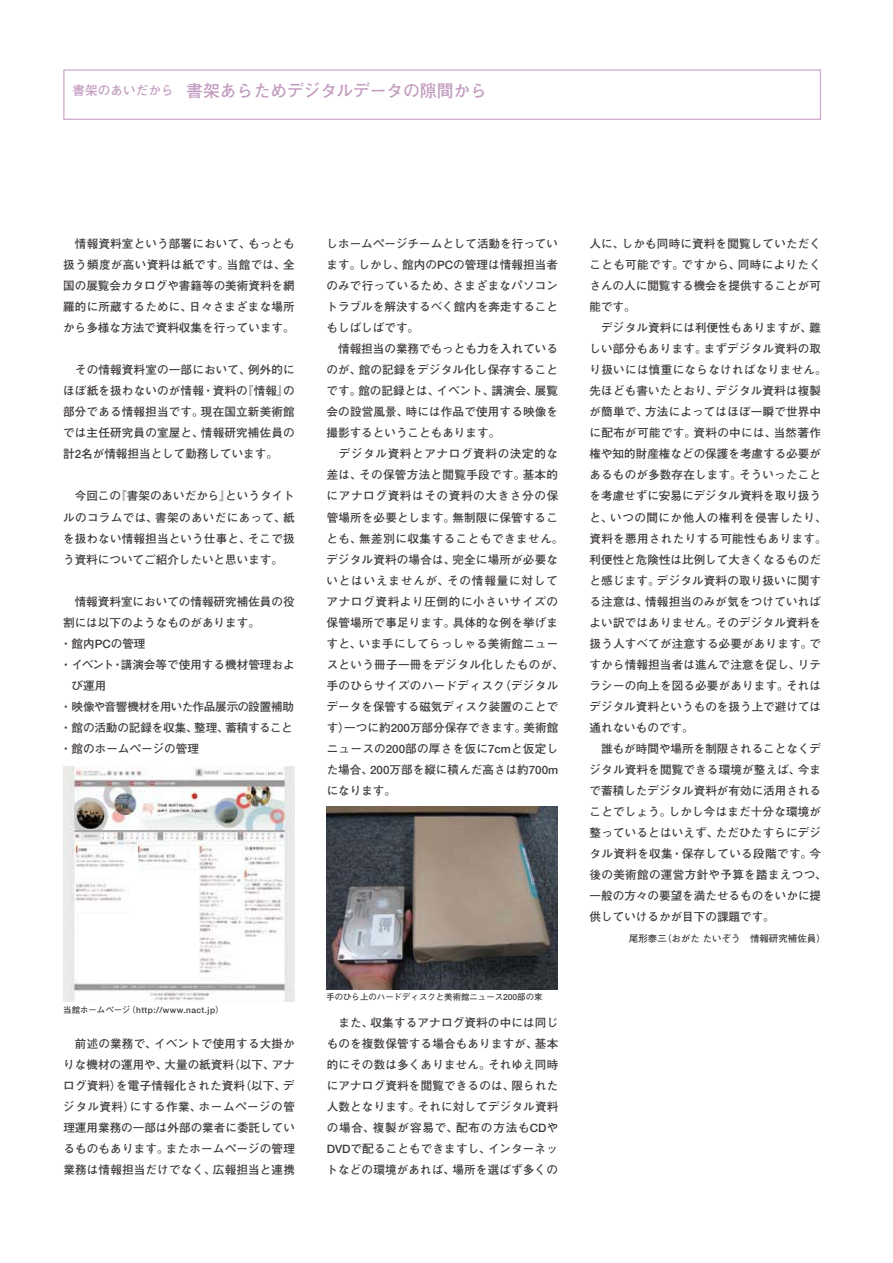
<style>
.page{position:relative;width:893px;height:1263px;background:#fff}
.page>*{position:absolute;margin:0;border:0;box-sizing:border-box;transform-origin:0 0}
.t1{font:16.8px "Futo Go B101 Pro Bold 90 msp RKSJ H";color:#c29cc0}
.t2{font:11.55px/21px "Futo Go B101 Pro Bold 90 msp RKSJ H";letter-spacing:.015em;color:#3f3b3a;text-align:justify}
.t3{font:11.55px "Futo Go B101 Pro Bold 90 msp RKSJ H";letter-spacing:-.01em;color:#3f3b3a}
.t4{font:9.45px "Futo Go B101 Pro Bold 90 msp RKSJ H";color:#3f3b3a}
.t5{font:500 8.4px "Helvetica Neue LT Std";letter-spacing:.05em;color:#3f3b3a}
.t6{font:8.4px "Futo Go B101 Pro Bold 90 msp RKSJ H";color:#3f3b3a}
.s1{font-size:12.6px}
.s2{font-family:"Helvetica Neue LT Std";font-weight:500}
.s3{font-family:"Futo Go B101 Pro Bold 90 msp RKSJ H";font-weight:400}
</style>
<div class="page">
<img style="left:63px;top:766px;width:232px;height:236px">
<img style="left:326px;top:806px;width:232px;height:183px">
<div style="left:63px;top:69px;width:758px;height:51px;border:1px solid #cfa7cd"></div>
<h1 class="t1" style="left:73px;top:84px;width:416px"><span class="s1">書架のあいだから　</span>書架あらためデジタルデータの隙間から</h1>
<p class="t2" style="left:63px;top:235px;width:233px">　情報資料室という部署において、もっとも扱う頻度が高い資料は紙です。当館では、全国の展覧会カタログや書籍等の美術資料を網羅的に所蔵するために、日々さまざまな場所から多様な方法で資料収集を行っています。</p>
<p class="t2" style="left:63px;top:361px;width:233px">　その情報資料室の一部において、例外的にほぼ紙を扱わないのが情報・資料の『情報』の部分である情報担当です。現在国立新美術館では主任研究員の室屋と、情報研究補佐員の計<span class="s2">2</span>名が情報担当として勤務しています。</p>
<p class="t2" style="left:63px;top:487px;width:233px">　今回この『書架のあいだから』というタイトルのコラムでは、書架のあいだにあって、紙を扱わない情報担当という仕事と、そこで扱う資料についてご紹介したいと思います。</p>
<p class="t2" style="left:63px;top:592px;width:233px">　情報資料室においての情報研究補佐員の役</p>
<p class="t2" style="left:63px;top:613px;width:198px">割には以下のようなものがあります。</p>
<p class="t2" style="left:60px;top:635px;width:87px">・館内<span class="s2">PC</span>の管理</p>
<p class="t2" style="left:60px;top:656px;width:236px">・イベント・講演会等で使用する機材管理およ</p>
<p class="t2" style="left:72px;top:677px;width:36px">び運用</p>
<p class="t3" style="left:60px;top:702px;width:235px">・映像や音響機材を用いた作品展示の設置補助</p>
<p class="t3" style="left:60px;top:723px;width:234px">・館の活動の記録を収集、整理、蓄積すること</p>
<p class="t2" style="left:60px;top:740px;width:140px">・館のホームページの管理</p>
<p class="t5" style="left:63px;top:1007px;width:162px"><span class="s3">当館ホームページ（</span>http://www.nact.jp<span class="s3">）</span></p>
<p class="t2" style="left:63px;top:1034px;width:233px">　前述の業務で、イベントで使用する大掛かりな機材の運用や、大量の紙資料（以下、アナログ資料）を電子情報化された資料（以下、デジタル資料）にする作業、ホームページの管理運用業務の一部は外部の業者に委託しているものもあります。またホームページの管理業務は情報担当だけでなく、広報担当と連携</p>
<p class="t2" style="left:326px;top:235px;width:239px;text-align:left">しホームページチームとして活動を行っています。しかし、館内の<span class="s2">PC</span>の管理は情報担当者のみで行っているため、さまざまなパソコントラブルを解決するべく館内を奔走することもしばしばです。<br>　情報担当の業務でもっとも力を入れているのが、館の記録をデジタル化し保存することです。館の記録とは、イベント、講演会、展覧会の設営風景、時には作品で使用する映像を撮影するということもあります。<br>　デジタル資料とアナログ資料の決定的な差は、その保管方法と閲覧手段です。基本的にアナログ資料はその資料の大きさ分の保管場所を必要とします。無制限に保管することも、無差別に収集することもできません。デジタル資料の場合は、完全に場所が必要ないとはいえませんが、その情報量に対してアナログ資料より圧倒的に小さいサイズの保管場所で事足ります。具体的な例を挙げますと、いま手にしてらっしゃる美術館ニュースという冊子一冊をデジタル化したものが、手のひらサイズのハードディスク（デジタルデータを保管する磁気ディスク装置のことです）一つに約<span class="s2">200</span>万部分保存できます。美術館ニュースの<span class="s2">200</span>部の厚さを仮に<span class="s2">7cm</span>と仮定した場合、<span class="s2">200</span>万部を縦に積んだ高さは約<span class="s2">700m</span>になります。</p>
<p class="t6" style="left:326px;top:994px;width:218px">手のひら上のハードディスクと美術館ニュース<span class="s2">200</span>部の束</p>
<p class="t2" style="left:326px;top:1013px;width:233px">　また、収集するアナログ資料の中には同じものを複数保管する場合もありますが、基本的にその数は多くありません。それゆえ同時にアナログ資料を閲覧できるのは、限られた人数となります。それに対してデジタル資料の場合、複製が容易で、配布の方法も<span class="s2">CD</span>や<span class="s2">DVD</span>で配ることもできますし、インターネットなどの環境があれば、場所を選ばず多くの</p>
<p class="t2" style="left:589px;top:235px;width:239px;text-align:left">人に、しかも同時に資料を閲覧していただくことも可能です。ですから、同時によりたくさんの人に閲覧する機会を提供することが可能です。<br>　デジタル資料には利便性もありますが、難しい部分もあります。まずデジタル資料の取り扱いには慎重にならなければなりません。先ほども書いたとおり、デジタル資料は複製が簡単で、方法によってはほぼ一瞬で世界中に配布が可能です。資料の中には、当然著作権や知的財産権などの保護を考慮する必要があるものが多数存在します。そういったことを考慮せずに安易にデジタル資料を取り扱うと、いつの間にか他人の権利を侵害したり、資料を悪用されたりする可能性もあります。利便性と危険性は比例して大きくなるものだと感じます。デジタル資料の取り扱いに関する注意は、情報担当のみが気をつけていればよい訳ではありません。そのデジタル資料を扱う人すべてが注意する必要があります。ですから情報担当者は進んで注意を促し、リテラシーの向上を図る必要があります。それはデジタル資料というものを扱う上で避けては通れないものです。<br>　誰もが時間や場所を制限されることなくデジタル資料を閲覧できる環境が整えば、今まで蓄積したデジタル資料が有効に活用されることでしょう。しかし今はまだ十分な環境が整っているとはいえず、ただひたすらにデジタル資料を収集・保存している段階です。今後の美術館の運営方針や予算を踏まえつつ、一般の方々の要望を満たせるものをいかに提供していけるかが目下の課題です。</p>
<p class="t4" style="left:629px;top:935px;width:198px">尾形泰三（おがたたいぞう　情報研究補佐員）</p>
</div>
